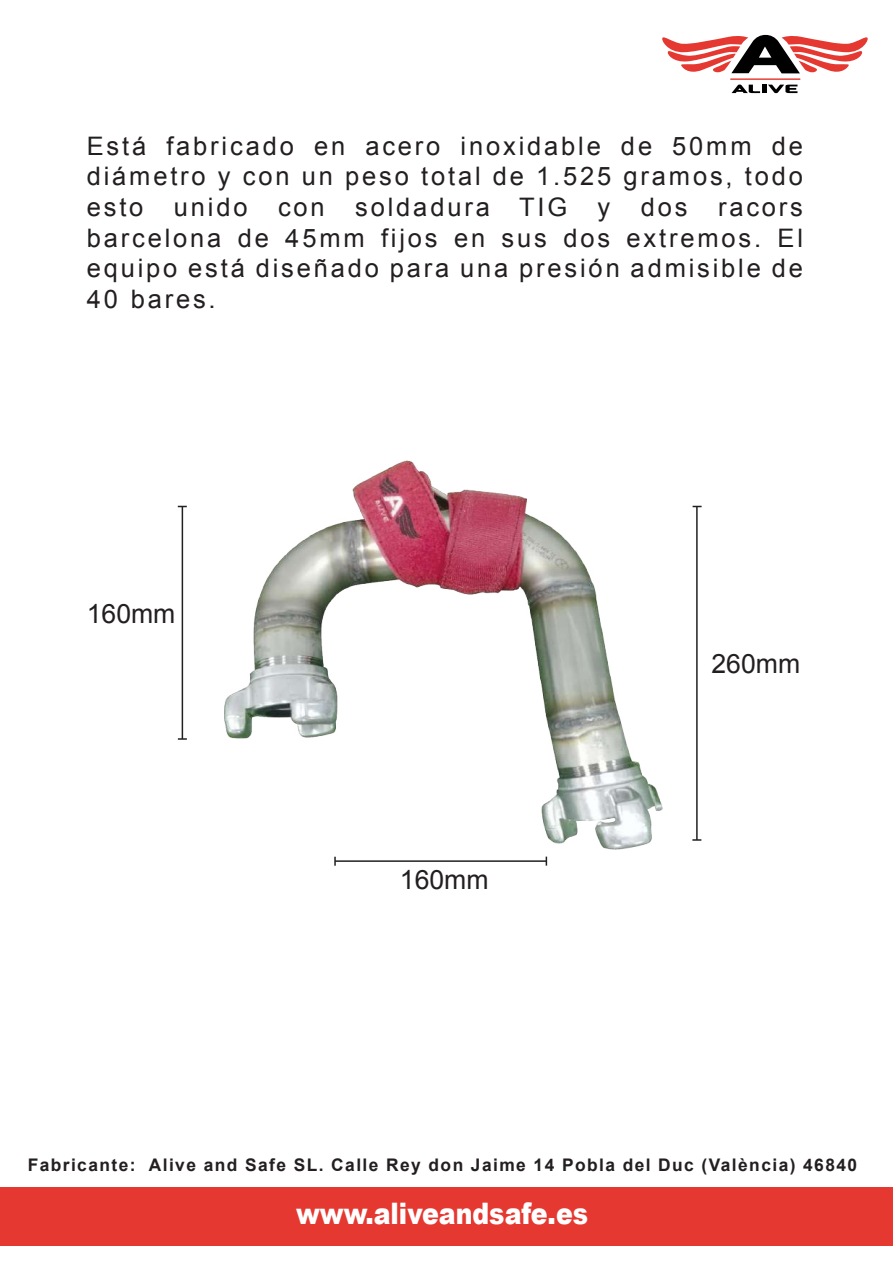
<style>
.page{position:relative;width:893px;height:1263px;background:#fff}
.page>*{position:absolute;margin:0;border:0;box-sizing:border-box;transform-origin:0 0}
.t1{font:900 29.55px "Arial";color:#fff;scale:.85 1}
.t2{font:26.55px "Arial";color:#231f20}
.t3{font:25.5px/30.6px "Arial";letter-spacing:.11em;color:#231f20;text-align:justify}
.t4{font:700 17.4px "Arial";letter-spacing:.08em;color:#231f20}
</style>
<div class="page">
<div style="left:0;top:1187px;width:893px;height:59px;background:#e53831"></div>
<svg style="left:662px;top:34px;width:206px;height:40px"></svg>
<hr style="left:730px;top:78px;width:70px;height:2px;background:#e53831">
<svg style="left:732px;top:85px;width:65px;height:8px"></svg>
<img style="left:225px;top:460px;width:437px;height:390px">
<hr style="left:335px;top:860px;width:211px;height:2px;background:#231f20">
<svg style="left:334px;top:857px;width:2px;height:9px"></svg>
<hr style="left:182px;top:506px;width:1px;height:233px;background:#231f20">
<svg style="left:178px;top:738px;width:9px;height:2px"></svg>
<hr style="left:696px;top:506px;width:2px;height:334px;background:#231f20">
<svg style="left:692px;top:839px;width:9px;height:2px"></svg>
<p class="t3" style="left:87px;top:131px;width:718px">Está fabricado en acero inoxidable de 50mm de diámetro y con un peso total de 1.525 gramos, todo esto unido con soldadura TIG y dos racors barcelona de 45mm fijos en sus dos extremos. El equipo está diseñado para una presión admisible de 40 bares.</p>
<p class="t2" style="left:87px;top:596px;width:90px">160mm</p>
<p class="t2" style="left:400px;top:862px;width:90px">160mm</p>
<p class="t2" style="left:711px;top:646px;width:90px">260mm</p>
<p class="t4" style="left:28px;top:1153px;width:831px">Fabricante: Alive and Safe SL. Calle Rey don Jaime 14 Pobla del Duc (València) 46840</p>
<p class="t1" style="left:296px;top:1192px;width:345px">www.aliveandsafe.es</p>
</div>
